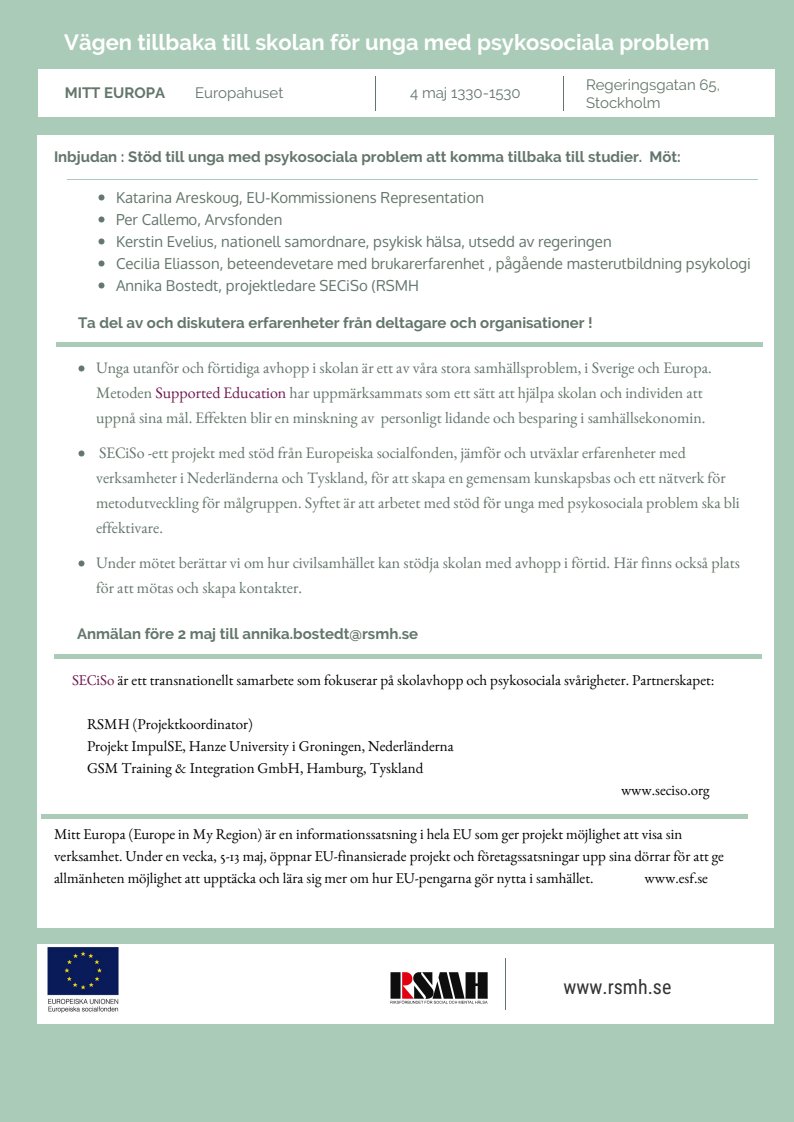
<style>
.page{position:relative;width:794px;height:1122px;background:#a9cbb7}
.page>*{position:absolute;margin:0;border:0;box-sizing:border-box;transform-origin:0 0}
.t1{font:700 22px "Raleway";color:#fff}
.t2{font:20px "Roboto Condensed";color:#333}
.t3{font:16px/25px "EB Garamond";color:#63766b}
.t4{font:15px/22px "EB Garamond";color:#000}
.t5{font:15px/22px "Oxygen";color:#63766b}
.t6{font:700 15px "Raleway";color:#63766b}
.t7{font:15px/18px "Raleway";color:#63766b}
.s1{color:#70174f}
</style>
<div class="page">
<div style="left:38px;top:69px;width:737px;height:48px;background:#fff"></div>
<div style="left:37px;top:135px;width:737px;height:793px;background:#fff"></div>
<hr style="left:375px;top:76px;width:1px;height:35px;background:#63766b">
<hr style="left:563px;top:76px;width:1px;height:35px;background:#63766b">
<hr style="left:67px;top:179px;width:691px;height:1px;background:#a9cbb7">
<div style="left:56px;top:342px;width:707px;height:5px;background:#a9cbb7"></div>
<div style="left:54px;top:654px;width:708px;height:5px;background:#a9cbb7"></div>
<svg style="left:98px;top:194px;width:6px;height:6px"></svg>
<svg style="left:98px;top:216px;width:6px;height:6px"></svg>
<svg style="left:98px;top:238px;width:6px;height:6px"></svg>
<svg style="left:98px;top:260px;width:6px;height:6px"></svg>
<svg style="left:98px;top:282px;width:6px;height:6px"></svg>
<svg style="left:78px;top:366px;width:6px;height:6px"></svg>
<svg style="left:78px;top:450px;width:6px;height:6px"></svg>
<svg style="left:78px;top:560px;width:6px;height:6px"></svg>
<div style="left:37px;top:944px;width:737px;height:80px;background:#fff"></div>
<hr style="left:505px;top:958px;width:1px;height:52px;background:#63766b">
<div style="left:41px;top:814px;width:707px;height:5px;background:#a9cbb7"></div>
<img style="left:47px;top:947px;width:72px;height:66px">
<img style="left:390px;top:972px;width:98px;height:32px">
<h1 class="t1" style="left:64px;top:30px;width:647px">Vägen tillbaka till skolan för unga med psykosociala problem</h1>
<p class="t7" style="left:586px;top:76px;width:136px">Regeringsgatan 65,<br>Stockholm</p>
<p class="t6" style="left:65px;top:84px;width:102px">MITT EUROPA</p>
<p class="t7" style="left:195px;top:84px;width:90px">Europahuset</p>
<p class="t7" style="left:410px;top:84px;width:112px">4 maj 1330-1530</p>
<p class="t6" style="left:54px;top:148px;width:628px">Inbjudan : Stöd till unga med psykosociala problem att komma tillbaka till studier. Möt:</p>
<p class="t5" style="left:116px;top:186px;width:636px">Katarina Areskoug, EU-Kommissionens Representation<br>Per Callemo, Arvsfonden<br>Kerstin Evelius, nationell samordnare, psykisk hälsa, utsedd av regeringen<br>Cecilia Eliasson, beteendevetare med brukarerfarenhet , pågående masterutbildning psykologi Annika Bostedt, projektledare SECiSo (RSMH</p>
<p class="t6" style="left:78px;top:314px;width:516px">Ta del av och diskutera erfarenheter från deltagare och organisationer !</p>
<p class="t3" style="left:96px;top:355px;width:617px">Unga utanför och förtidiga avhopp i skolan är ett av våra stora samhällsproblem, i Sverige och Europa.<br>Metoden <span class="s1">Supported Education</span> har uppmärksammats som ett sätt att hjälpa skolan och individen att uppnå sina mål. Effekten blir en minskning av personligt lidande och besparing i samhällsekonomin.</p>
<p class="t3" style="left:96px;top:440px;width:645px">SECiSo -ett projekt med stöd från Europeiska socialfonden, jämför och utväxlar erfarenheter med verksamheter i Nederländerna och Tyskland, för att skapa en gemensam kunskapsbas och ett nätverk för metodutveckling för målgruppen. Syftet är att arbetet med stöd för unga med psykosociala problem ska bli effektivare.</p>
<p class="t3" style="left:96px;top:550px;width:646px">Under mötet berättar vi om hur civilsamhället kan stödja skolan med avhopp i förtid. Här finns också plats för att mötas och skapa kontakter.</p>
<p class="t6" style="left:77px;top:625px;width:343px">Anmälan före 2 maj till annika.bostedt@rsmh.se</p>
<p class="t4" style="left:72px;top:669px;width:644px"><span class="s1">SECiSo</span> är ett transnationellt samarbete som fokuserar på skolavhopp och psykosociala svårigheter. Partnerskapet:</p>
<p class="t4" style="left:87px;top:713px;width:368px">RSMH (Projektkoordinator)<br>Projekt ImpulSE, Hanze University i Groningen, Nederländerna<br>GSM Training &amp; Integration GmbH, Hamburg, Tyskland</p>
<p class="t4" style="left:621px;top:779px;width:90px">www.seciso.org</p>
<p class="t4" style="left:54px;top:823px;width:672px">Mitt Europa (Europe in My Region) är en informationssatsning i hela EU som ger projekt möjlighet att visa sin verksamhet. Under en vecka, 5-13 maj, öppnar EU-finansierade projekt och företagssatsningar upp sina dörrar för att ge allmänheten möjlighet att upptäcka och lära sig mer om hur EU-pengarna gör nytta i samhället.</p>
<p class="t4" style="left:645px;top:867px;width:65px">www.esf.se</p>
<p class="t2" style="left:564px;top:975px;width:109px">www.rsmh.se</p>
</div>
